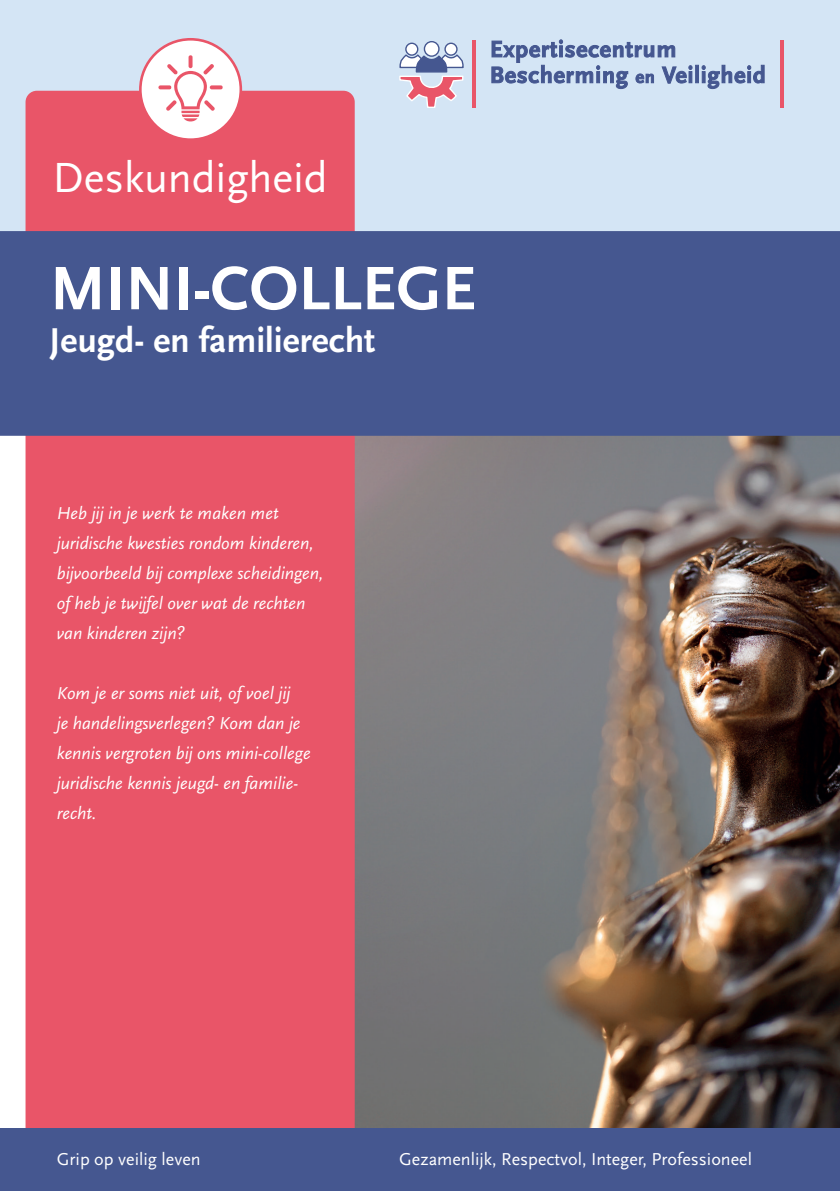
<style>
.page{position:relative;width:840px;height:1191px;background:#fff}
.page>*{position:absolute;margin:0;border:0;box-sizing:border-box;transform-origin:0 0}
.t1{font:64px "Scala Sans Bold LF";color:#fff}
.t2{font:44px "Scala Sans";color:#fff}
.t3{font:36px "Scala Sans Bold LF";color:#fff}
.t4{font:italic 18px/30px "Scala Sans";color:#fff}
.t5{font:18px "Scala Sans";color:#fff}
</style>
<div class="page">
<img style="left:354px;top:436px;width:485px;height:692px">
<div style="left:0;top:0;width:839px;height:232px;background:#d4e5f5"></div>
<div style="left:26px;top:91px;width:328px;height:1037px;background:#e95568"></div>
<div style="left:140px;top:39px;width:101px;height:101px;background:#fff;border-radius:50%"></div>
<div style="left:139px;top:38px;width:103px;height:103px;border:3px solid #e95568;border-radius:50%"></div>
<svg style="left:158px;top:55px;width:65px;height:67px"></svg>
<hr style="left:472px;top:41px;width:3px;height:67px;background:#e95568">
<hr style="left:779px;top:41px;width:3px;height:67px;background:#e95568">
<svg style="left:491px;top:40px;width:200px;height:49px"></svg>
<div style="left:695px;top:65px;width:3px;height:18px;background:#455790;border:1px solid #455790"></div>
<svg style="left:701px;top:65px;width:63px;height:24px"></svg>
<div style="left:405px;top:43px;width:12px;height:12px;background:#fff;border-radius:50%"></div>
<div style="left:405px;top:43px;width:13px;height:13px;border:1px solid #455790;border-radius:50%"></div>
<div style="left:445px;top:43px;width:11px;height:12px;background:#fff;border-radius:50%"></div>
<div style="left:444px;top:43px;width:13px;height:13px;border:1px solid #455790;border-radius:50%"></div>
<div style="left:424px;top:42px;width:14px;height:14px;background:#fff;border-radius:50%"></div>
<div style="left:423px;top:41px;width:16px;height:16px;border:1px solid #455790;border-radius:50%"></div>
<svg style="left:399px;top:53px;width:65px;height:55px"></svg>
<div style="left:0;top:1128px;width:839px;height:63px;background:#455790"></div>
<div style="left:0;top:231px;width:839px;height:205px;background:#455790"></div>
<h2 class="t2" style="left:52px;top:154px;width:277px">Deskundigheid</h2>
<h1 class="t1" style="left:50px;top:254px;width:428px">MINI-COLLEGE</h1>
<h3 class="t3" style="left:50px;top:321px;width:327px">Jeugd- en familierecht</h3>
<p class="t4" style="left:57px;top:499px;width:268px">Heb jij in je werk te maken met juridische kwesties rondom kinderen, bijvoorbeeld bij complexe scheidingen, of heb je twijfel over wat de rechten van kinderen zijn?</p>
<p class="t4" style="left:57px;top:679px;width:255px">Kom je er soms niet uit, of voel jij<br>je handelingsverlegen? Kom dan je kennis vergroten bij ons mini-college juridische kennis jeugd- en familie&shy;recht.</p>
<p class="t5" style="left:57px;top:1149px;width:145px">Grip op veilig leven</p>
<p class="t5" style="left:399px;top:1149px;width:354px">Gezamenlijk, Respectvol, Integer, Professioneel</p>
</div>
